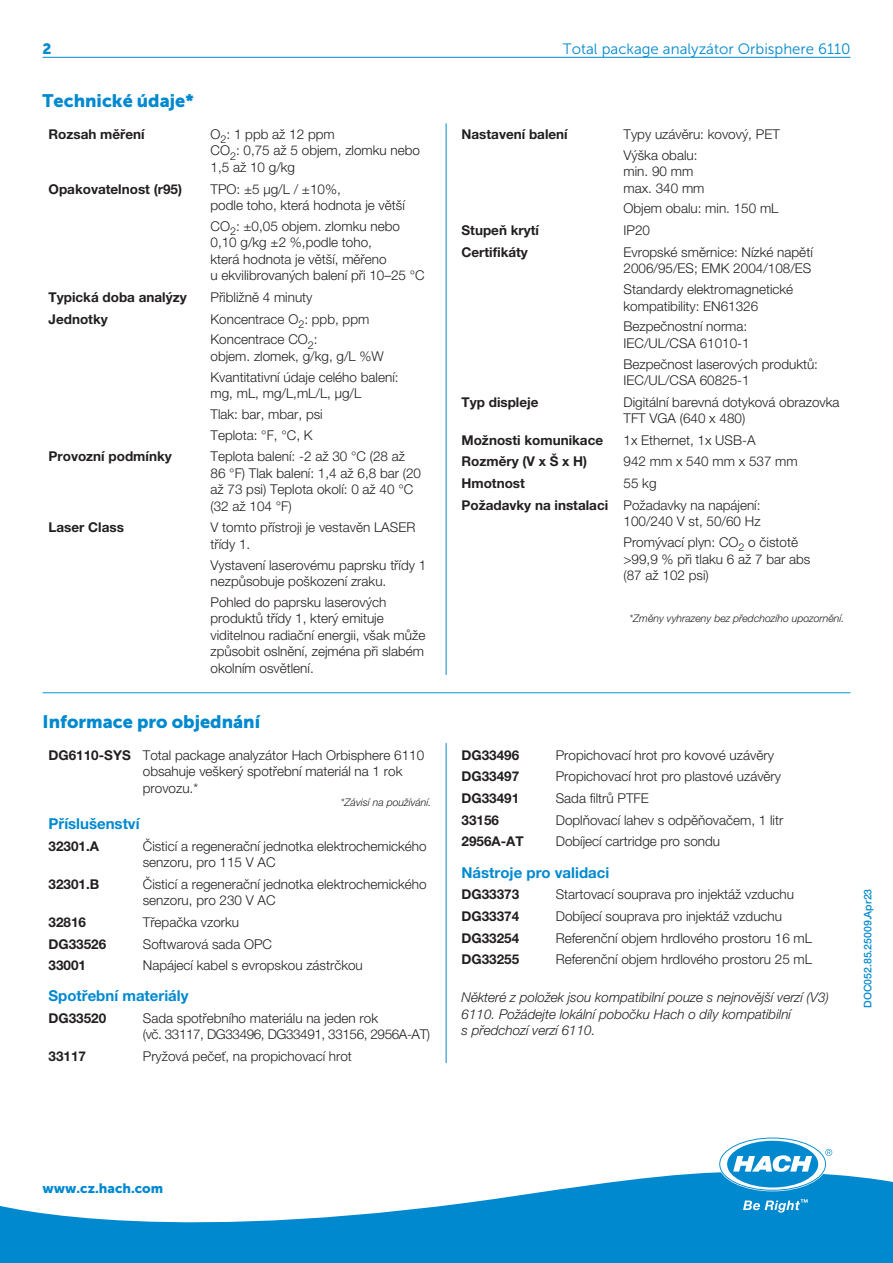
<style>
.page{position:relative;width:893px;height:1263px;background:#fff}
.page>*{position:absolute;margin:0;border:0;box-sizing:border-box;transform-origin:0 0}
.Head_2{font:18px "Museo Sans 900";color:#0089cf}
.Head_3_Text_1_Bold{font:700 15px "Helvetica Neue LTW1 G";color:#0089cf}
.Head_3{font:15px "Museo Sans 300";color:#0089cf}
.Head_3-2{font:15px "Museo Sans 900";color:#0089cf}
.Text_1{font:300 13.5px/16.5px "Helvetica Neue LTW1 G";color:#231f20}
.Head_4_Text_1{font:700 13.5px "Helvetica Neue LTW1 G";color:#231f20}
.Text_1-2{font:italic 300 13.5px/16.5px "Helvetica Neue LTW1 G";color:#231f20}
.Text_1_Text_1_Bold{font:700 13.5px "Helvetica Neue LTW1 G";color:#231f20}
.Text_1_Color{font:13.5px "Museo Sans 900";color:#0089cf}
.Footnote{font:italic 300 10.5px "Helvetica Neue LTW1 G";color:#231f20}
.t1{font:500 10.5px "Helvetica Neue LTW1 G";color:#0089cf}
</style>
<div class="page">
<svg style="left:0;top:1168px;width:893px;height:95px;fill:#0089cf"></svg>
<svg style="left:720px;top:1138px;width:112px;height:52px"></svg>
<svg style="left:743px;top:1199px;width:65px;height:13px"></svg>
<hr style="left:446px;top:743px;width:1px;height:320px;background:#0089cf">
<hr style="left:43px;top:57px;width:807px;height:1px;background:#0089cf">
<hr style="left:43px;top:692px;width:807px;height:1px;background:#0696d7">
<hr style="left:446px;top:123px;width:1px;height:552px;background:#0089cf">
<p class="Head_3-2" style="left:43px;top:40px;width:11px">2</p>
<p class="Head_3" style="left:563px;top:41px;width:289px">Total package analyzátor Orbisphere 6110</p>
<p class="Head_2" style="left:43px;top:91px;width:153px">Technické údaje*</p>
<p class="Head_4_Text_1" style="left:49px;top:126px;width:98px">Rozsah měření</p>
<p class="Text_1" style="left:211px;top:126px;width:211px">O<sub>2</sub>: 1 ppb až 12 ppm<br>CO<sub>2</sub>: 0,75 až 5 objem, zlomku nebo<br>1,5 až 10 g/kg</p>
<p class="Head_4_Text_1" style="left:49px;top:180px;width:135px">Opakovatelnost (r95)</p>
<p class="Text_1" style="left:211px;top:180px;width:196px">TPO: ±5 µg/L / ±10%,<br>podle toho, která hodnota je větší</p>
<p class="Text_1" style="left:211px;top:218px;width:216px">CO<sub>2</sub>: ±0,05 objem. zlomku nebo<br>0,10 g/kg ±2 %,podle toho,<br>která hodnota je větší, měřeno<br>u ekvilibrovaných balení při 10–25 °C</p>
<p class="Head_4_Text_1" style="left:49px;top:289px;width:140px">Typická doba analýzy</p>
<p class="Text_1" style="left:211px;top:289px;width:104px">Přibližně 4 minuty</p>
<p class="Head_4_Text_1" style="left:49px;top:310px;width:61px">Jednotky</p>
<p class="Text_1" style="left:211px;top:311px;width:160px">Koncentrace O<sub>2</sub>: ppb, ppm</p>
<p class="Text_1" style="left:211px;top:331px;width:175px">Koncentrace CO<sub>2</sub>:<br>objem. zlomek, g/kg, g/L %W</p>
<p class="Text_1" style="left:211px;top:369px;width:190px">Kvantitativní údaje celého balení: mg, mL, mg/L,mL/L, µg/L</p>
<p class="Text_1" style="left:211px;top:406px;width:114px">Tlak: bar, mbar, psi</p>
<p class="Text_1" style="left:211px;top:427px;width:104px">Teplota: °F, °C, K</p>
<p class="Head_4_Text_1" style="left:49px;top:448px;width:125px">Provozní podmínky</p>
<p class="Text_1" style="left:211px;top:448px;width:212px">Teplota balení: -2 až 30 °C (28 až<br>86 °F) Tlak balení: 1,4 až 6,8 bar (20 až 73 psi) Teplota okolí: 0 až 40 °C (32 až 104 °F)</p>
<p class="Head_4_Text_1" style="left:49px;top:519px;width:77px">Laser Class</p>
<p class="Text_1" style="left:211px;top:519px;width:206px">V tomto přístroji je vestavěn LASER třídy 1.</p>
<p class="Text_1" style="left:211px;top:557px;width:217px">Vystavení laserovému paprsku třídy 1 nezpůsobuje poškození zraku.</p>
<p class="Text_1" style="left:211px;top:594px;width:216px">Pohled do paprsku laserových produktů třídy 1, který emituje viditelnou radiační energii, však může způsobit oslnění, zejména při slabém okolním osvětlení.</p>
<p class="Head_4_Text_1" style="left:461px;top:126px;width:108px">Nastavení balení</p>
<p class="Text_1" style="left:623px;top:126px;width:158px">Typy uzávěru: kovový, PET</p>
<p class="Text_1" style="left:623px;top:147px;width:83px">Výška obalu: min. 90 mm max. 340 mm</p>
<p class="Text_1" style="left:623px;top:200px;width:157px">Objem obalu: min. 150 mL</p>
<p class="Head_4_Text_1" style="left:461px;top:222px;width:79px">Stupeň krytí</p>
<p class="Text_1" style="left:623px;top:222px;width:28px">IP20</p>
<p class="Head_4_Text_1" style="left:461px;top:244px;width:68px">Certifikáty</p>
<p class="Text_1" style="left:623px;top:244px;width:191px">Evropské směrnice: Nízké napětí<br>2006/95/ES; EMK 2004/108/ES</p>
<p class="Text_1" style="left:623px;top:281px;width:171px">Standardy elektromagnetické kompatibility: EN61326</p>
<p class="Text_1" style="left:623px;top:318px;width:128px">Bezpečnostní norma:<br>IEC/UL/CSA 61010-1</p>
<p class="Text_1" style="left:623px;top:355px;width:196px">Bezpečnost laserových produktů:<br>IEC/UL/CSA 60825-1</p>
<p class="Head_4_Text_1" style="left:461px;top:393px;width:79px">Typ displeje</p>
<p class="Text_1" style="left:623px;top:394px;width:218px">Digitální barevná dotyková obrazovka<br>TFT VGA (640 x 480)</p>
<p class="Head_4_Text_1" style="left:461px;top:432px;width:143px">Možnosti komunikace</p>
<p class="Text_1" style="left:623px;top:432px;width:134px">1x Ethernet, 1x USB-A</p>
<p class="Head_4_Text_1" style="left:461px;top:453px;width:127px">Rozměry (V x Š x H)</p>
<p class="Text_1" style="left:623px;top:453px;width:176px">942 mm x 540 mm x 537 mm</p>
<p class="Head_4_Text_1" style="left:461px;top:475px;width:65px">Hmotnost</p>
<p class="Text_1" style="left:623px;top:475px;width:35px">55 kg</p>
<p class="Head_4_Text_1" style="left:461px;top:497px;width:148px">Požadavky na instalaci</p>
<p class="Text_1" style="left:623px;top:497px;width:139px">Požadavky na napájení:<br>100/240 V st, 50/60 Hz</p>
<p class="Text_1" style="left:623px;top:534px;width:188px">Promývací plyn: CO<sub>2</sub> o čistotě &gt;99,9 % při tlaku 6 až 7 bar abs (87 až 102 psi)</p>
<p class="Footnote" style="left:629px;top:611px;width:216px">*Změny vyhrazeny bez předchozího upozornění.</p>
<p class="Head_2" style="left:43px;top:711px;width:219px">Informace pro objednání</p>
<p class="Text_1_Text_1_Bold" style="left:49px;top:747px;width:84px">DG6110-SYS</p>
<p class="Text_1" style="left:143px;top:747px;width:283px">Total package analyzátor Hach Orbisphere 6110 obsahuje veškerý spotřební materiál na 1 rok provozu.*</p>
<p class="Footnote" style="left:341px;top:796px;width:92px">*Závisí na používání.</p>
<p class="Head_3_Text_1_Bold" style="left:49px;top:814px;width:93px">Příslušenství</p>
<p class="Text_1_Text_1_Bold" style="left:49px;top:837px;width:52px">32301.A</p>
<p class="Text_1" style="left:143px;top:837px;width:285px">Čisticí a regenerační jednotka elektrochemického senzoru, pro 115 V AC</p>
<p class="Text_1_Text_1_Bold" style="left:49px;top:876px;width:52px">32301.B</p>
<p class="Text_1" style="left:143px;top:876px;width:285px">Čisticí a regenerační jednotka elektrochemického senzoru, pro 230 V AC</p>
<p class="Text_1_Text_1_Bold" style="left:49px;top:914px;width:39px">32816</p>
<p class="Text_1" style="left:143px;top:914px;width:98px">Třepačka vzorku</p>
<p class="Text_1_Text_1_Bold" style="left:49px;top:935px;width:59px">DG33526</p>
<p class="Text_1" style="left:143px;top:935px;width:131px">Softwarová sada OPC</p>
<p class="Text_1_Text_1_Bold" style="left:49px;top:957px;width:39px">33001</p>
<p class="Text_1" style="left:143px;top:957px;width:222px">Napájecí kabel s evropskou zástrčkou</p>
<p class="Head_3_Text_1_Bold" style="left:49px;top:986px;width:141px">Spotřební materiály</p>
<p class="Text_1_Text_1_Bold" style="left:49px;top:1010px;width:59px">DG33520</p>
<p class="Text_1" style="left:143px;top:1010px;width:289px">Sada spotřebního materiálu na jeden rok<br>(vč. 33117, DG33496, DG33491, 33156, 2956A-AT)</p>
<p class="Text_1_Text_1_Bold" style="left:49px;top:1048px;width:39px">33117</p>
<p class="Text_1" style="left:143px;top:1048px;width:211px">Pryžová pečeť, na propichovací hrot</p>
<p class="Text_1_Text_1_Bold" style="left:461px;top:747px;width:59px">DG33496</p>
<p class="Text_1" style="left:556px;top:747px;width:220px">Propichovací hrot pro kovové uzávěry</p>
<p class="Text_1_Text_1_Bold" style="left:461px;top:768px;width:59px">DG33497</p>
<p class="Text_1" style="left:556px;top:768px;width:227px">Propichovací hrot pro plastové uzávěry</p>
<p class="Text_1_Text_1_Bold" style="left:461px;top:790px;width:59px">DG33491</p>
<p class="Text_1" style="left:556px;top:790px;width:95px">Sada filtrů PTFE</p>
<p class="Text_1_Text_1_Bold" style="left:461px;top:812px;width:39px">33156</p>
<p class="Text_1" style="left:556px;top:812px;width:229px">Doplňovací lahev s odpěňovačem, 1 litr</p>
<p class="Text_1_Text_1_Bold" style="left:461px;top:833px;width:64px">2956A-AT</p>
<p class="Text_1" style="left:556px;top:833px;width:166px">Dobíjecí cartridge pro sondu</p>
<p class="Head_3_Text_1_Bold" style="left:461px;top:863px;width:149px">Nástroje pro validaci</p>
<p class="Text_1_Text_1_Bold" style="left:461px;top:886px;width:59px">DG33373</p>
<p class="Text_1" style="left:556px;top:886px;width:240px">Startovací souprava pro injektáž vzduchu</p>
<p class="Text_1_Text_1_Bold" style="left:461px;top:908px;width:59px">DG33374</p>
<p class="Text_1" style="left:556px;top:908px;width:228px">Dobíjecí souprava pro injektáž vzduchu</p>
<p class="Text_1_Text_1_Bold" style="left:461px;top:930px;width:59px">DG33254</p>
<p class="Text_1" style="left:556px;top:930px;width:258px">Referenční objem hrdlového prostoru 16 mL</p>
<p class="Text_1_Text_1_Bold" style="left:461px;top:951px;width:59px">DG33255</p>
<p class="Text_1" style="left:556px;top:951px;width:258px">Referenční objem hrdlového prostoru 25 mL</p>
<p class="Text_1-2" style="left:461px;top:989px;width:369px">Některé z položek jsou kompatibilní pouze s nejnovější verzí (V3)<br>6110. Požádejte lokální pobočku Hach o díly kompatibilní<br>s předchozí verzí 6110.</p>
<p class="t1" style="left:861px;top:1008px;width:121px;rotate:-90deg">DOC052.85.25009.Apr23</p>
<p class="Text_1_Color" style="left:43px;top:1181px;width:122px">www.cz.hach.com</p>
</div>
